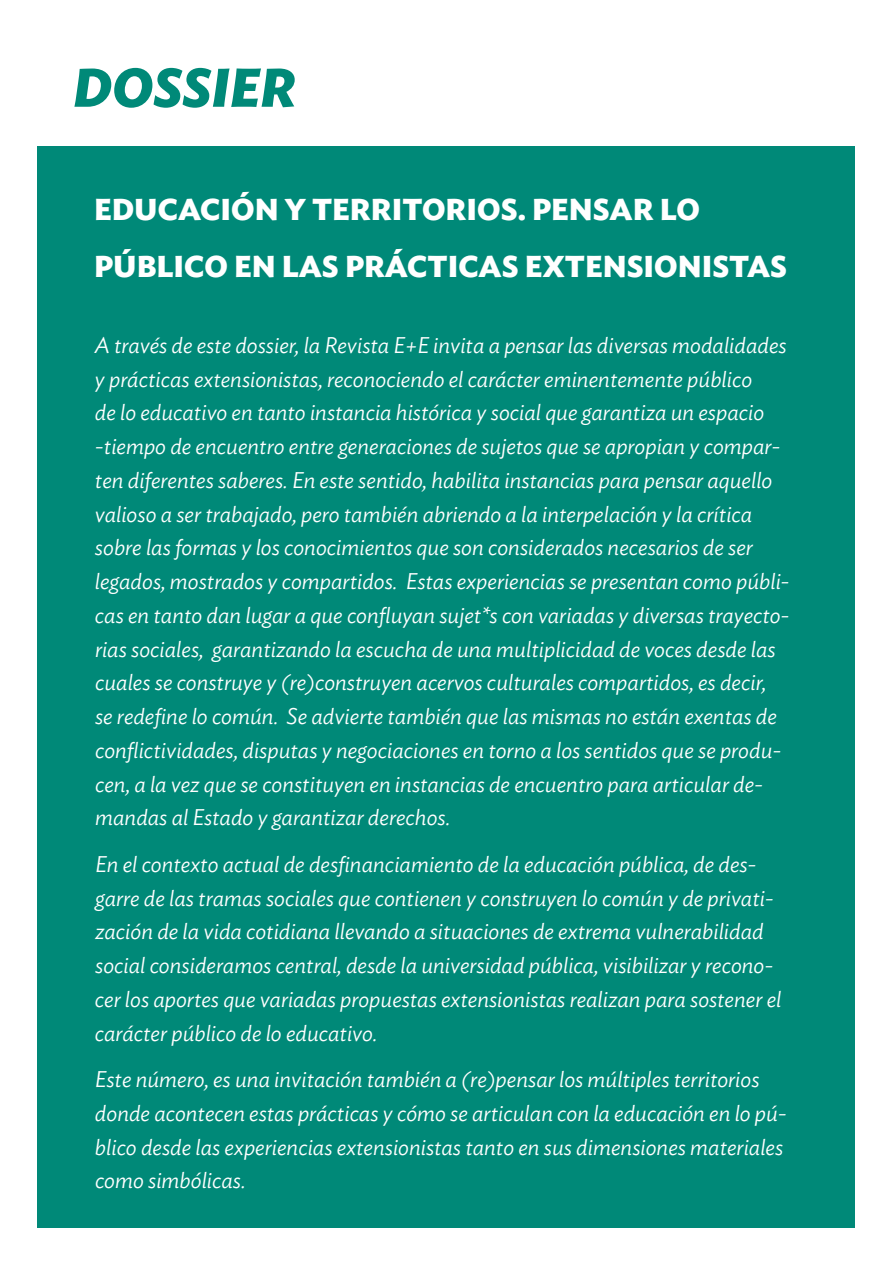
<style>
.page{position:relative;width:893px;height:1263px;background:#fff}
.page>*{position:absolute;margin:0;border:0;box-sizing:border-box;transform-origin:0 0}
.t1{font:italic 700 54px "Ideal Sans";color:#008978}
.t2{font:700 30px/57.8px "Ideal Sans";color:#fff}
.t3{font:italic 300 22.5px/33.8px "Ideal Sans";color:#fff}
</style>
<div class="page">
<div style="left:38px;top:147px;width:817px;height:1081px;background:#008978"></div>
<h1 class="t1" style="left:73px;top:45px;width:224px">DOSSIER</h1>
<h2 class="t2" style="left:94px;top:178px;width:695px">EDUCACIÓN Y TERRITORIOS. PENSAR LO<br>PÚBLICO EN LAS PRÁCTICAS EXTENSIONISTAS</h2>
<p class="t3" style="left:95px;top:326px;width:696px">A través de este dossier, la Revista E+E invita a pensar las diversas modalidades y prácticas extensionistas, reconociendo el carácter eminentemente público<br>de lo educativo en tanto instancia histórica y social que garantiza un espacio -tiempo de encuentro entre generaciones de sujetos que se apropian y compar&shy;ten diferentes saberes. En este sentido, habilita instancias para pensar aquello valioso a ser trabajado, pero también abriendo a la interpelación y la crítica sobre las formas y los conocimientos que son considerados necesarios de ser legados, mostrados y compartidos. Estas experiencias se presentan como públi&shy;cas en tanto dan lugar a que confluyan sujet*s con variadas y diversas trayecto&shy;rias sociales, garantizando la escucha de una multiplicidad de voces desde las cuales se construye y (re)construyen acervos culturales compartidos, es decir, se redefine lo común. Se advierte también que las mismas no están exentas de conflictividades, disputas y negociaciones en torno a los sentidos que se produ&shy;cen, a la vez que se constituyen en instancias de encuentro para articular de&shy;mandas al Estado y garantizar derechos.</p>
<p class="t3" style="left:95px;top:845px;width:688px">En el contexto actual de desfinanciamiento de la educación pública, de des&shy;garre de las tramas sociales que contienen y construyen lo común y de privati&shy;zación de la vida cotidiana llevando a situaciones de extrema vulnerabilidad social consideramos central, desde la universidad pública, visibilizar y recono&shy;cer los aportes que variadas propuestas extensionistas realizan para sostener el carácter público de lo educativo.</p>
<p class="t3" style="left:95px;top:1060px;width:693px">Este número, es una invitación también a (re)pensar los múltiples territorios donde acontecen estas prácticas y cómo se articulan con la educación en lo pú&shy;blico desde las experiencias extensionistas tanto en sus dimensiones materiales como simbólicas.</p>
</div>
